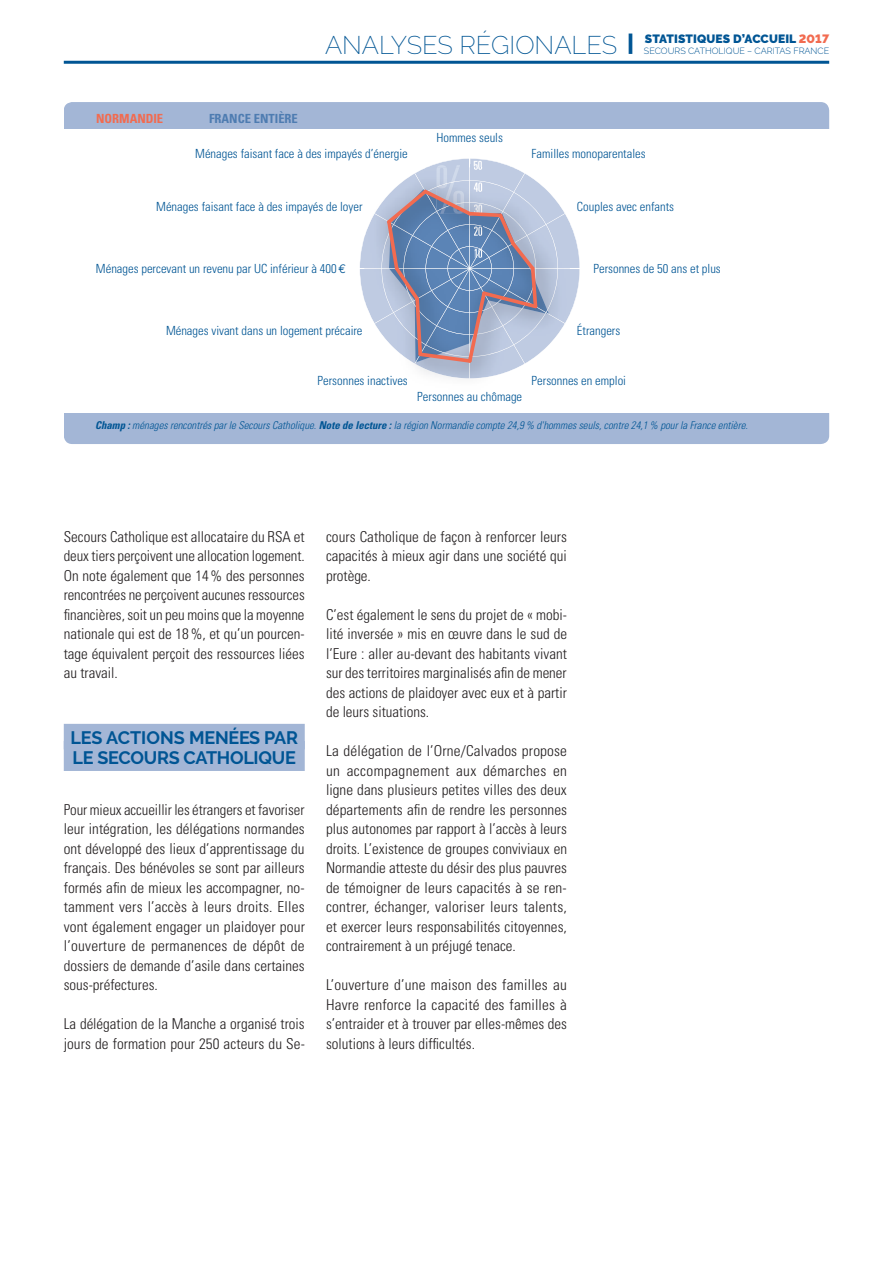
<style>
.page{position:relative;width:893px;height:1263px;background:#fff}
.page>*{position:absolute;margin:0;border:0;box-sizing:border-box;transform-origin:0 0}
.t1{font:200 25.5px "Raleway";color:#005594}
.t2{font:700 18px/19.5px "Raleway";letter-spacing:-.015em;color:#005594}
.t3{font:300 condensed 15px/19.5px "Univers";color:#231f20;text-align:justify}
.t4{font:300 condensed 12.6px "Univers";color:#005594}
.t5{font:700 condensed 12.6px "Univers";color:#4e7cb1}
.t6{font:700 condensed 12.6px "Univers";color:#f26b50}
.t7{font:ultra-condensed 12.6px "Univers";color:#fff}
.t8{font:900 12px "Raleway";letter-spacing:.01em;color:#005594}
.t9{font:italic 300 condensed 10.8px "Univers";color:#005594}
.t10{font:300 9px "Raleway";color:#005594}
.s1{font-weight:900;font-size:22.5px}
.s2{color:#f26b50}
.s3{font-family:"Euro Mono";font-weight:400;font-stretch:normal}
.s4{font-weight:700}
</style>
<div class="page">
<hr style="left:64px;top:61px;width:765px;height:3px;background:#005594">
<div style="left:64px;top:724px;width:241px;height:25px;background:#a3b6d6"></div>
<div style="left:64px;top:741px;width:241px;height:30px;background:#a3b6d6"></div>
<div style="left:64px;top:413px;width:765px;height:31px;background:#a3b6d6"></div>
<div style="left:64px;top:102px;width:765px;height:27px;background:#a3b6d6"></div>
<svg style="left:360px;top:224px;width:220px;height:89px"></svg>
<hr style="left:470px;top:268px;width:110px;height:1px;background:#fff">
<hr style="left:360px;top:268px;width:110px;height:1px;background:#fff">
<img style="left:365px;top:215px;width:205px;height:164px">
<img style="left:470px;top:365px;width:1px;height:14px">
<img style="left:365px;top:268px;width:205px;height:1px">
<svg style="left:374px;top:158px;width:192px;height:207px;background:#a5b2cb"></svg>
<p class="t6" style="left:96px;top:111px;width:69px">NORMANDIE</p>
<p class="t5" style="left:209px;top:111px;width:90px">FRANCE ENTIÈRE</p>
<h1 class="t1" style="left:325px;top:30px;width:311px">ANALYSES RÉGIONALES <span class="s1">|</span></h1>
<p class="t8" style="left:645px;top:32px;width:186px">STATISTIQUES D’ACCUEIL <span class="s2">2017</span></p>
<p class="t10" style="left:644px;top:45px;width:187px">SECOURS CATHOLIQUE – CARITAS FRANCE</p>
<p class="t4" style="left:436px;top:130px;width:68px">Hommes seuls</p>
<p class="t4" style="left:195px;top:146px;width:214px">Ménages faisant face à des impayés d’énergie</p>
<p class="t4" style="left:156px;top:199px;width:208px">Ménages faisant face à des impayés de loyer</p>
<p class="t7" style="left:473px;top:158px;width:11px">50</p>
<p class="t4" style="left:532px;top:146px;width:116px">Familles monoparentales</p>
<p class="t4" style="left:577px;top:199px;width:99px">Couples avec enfants</p>
<p class="t4" style="left:96px;top:261px;width:251px">Ménages percevant un revenu par UC inférieur à 400<span class="s3">€</span></p>
<p class="t4" style="left:593px;top:261px;width:129px">Personnes de 50 ans et plus</p>
<p class="t4" style="left:166px;top:323px;width:198px">Ménages vivant dans un logement précaire</p>
<p class="t4" style="left:318px;top:373px;width:92px">Personnes inactives</p>
<p class="t4" style="left:417px;top:389px;width:106px">Personnes au chômage</p>
<p class="t4" style="left:577px;top:323px;width:45px">Étrangers</p>
<p class="t4" style="left:532px;top:373px;width:96px">Personnes en emploi</p>
<p class="t9" style="left:95px;top:418px;width:654px"><span class="s4">Champ :</span> ménages rencontrés par le Secours Catholique. <span class="s4">Note de lecture :</span> la région Normandie compte 24,9 % d'hommes seuls, contre 24,1 % pour la France entière.</p>
<p class="t3" style="left:64px;top:526px;width:243px">Secours Catholique est allocataire du RSA et deux tiers perçoivent une allocation logement.<br>On note également que 14 % des personnes rencontrées ne perçoivent aucunes ressources financières, soit un peu moins que la moyenne nationale qui est de 18 %, et qu’un pourcen&shy;tage équivalent perçoit des ressources liées au travail.</p>
<p class="t2" style="left:70px;top:728px;width:229px">LES ACTIONS MENÉES PAR<br>LE SECOURS CATHOLIQUE</p>
<p class="t3" style="left:64px;top:799px;width:243px">Pour mieux accueillir les étrangers et favoriser leur intégration, les délégations normandes ont développé des lieux d’apprentissage du français. Des bénévoles se sont par ailleurs formés afin de mieux les accompagner, no&shy;tamment vers l’accès à leurs droits. Elles vont également engager un plaidoyer pour l’ouverture de permanences de dépôt de dossiers de demande d’asile dans certaines sous-préfectures.</p>
<p class="t3" style="left:64px;top:1014px;width:243px">La délégation de la Manche a organisé trois jours de formation pour 250 acteurs du Se-</p>
<p class="t3" style="left:326px;top:526px;width:243px">cours Catholique de façon à renforcer leurs capacités à mieux agir dans une société qui protège.</p>
<p class="t3" style="left:326px;top:604px;width:243px">C’est également le sens du projet de « mobi&shy;lité inversée » mis en œuvre dans le sud de l’Eure : aller au-devant des habitants vivant sur des territoires marginalisés afin de mener des actions de plaidoyer avec eux et à partir de leurs situations.</p>
<p class="t3" style="left:326px;top:741px;width:243px">La délégation de l’Orne/Calvados propose un accompagnement aux démarches en ligne dans plusieurs petites villes des deux départements afin de rendre les personnes plus autonomes par rapport à l’accès à leurs droits. L’existence de groupes conviviaux en Normandie atteste du désir des plus pauvres de témoigner de leurs capacités à se ren&shy;contrer, échanger, valoriser leurs talents, et exercer leurs responsabilités citoyennes, contrairement à un préjugé tenace.</p>
<p class="t3" style="left:326px;top:975px;width:242px">L’ouverture d’une maison des familles au Havre renforce la capacité des familles à s’entraider et à trouver par elles-mêmes des solutions à leurs difficultés.</p>
</div>
